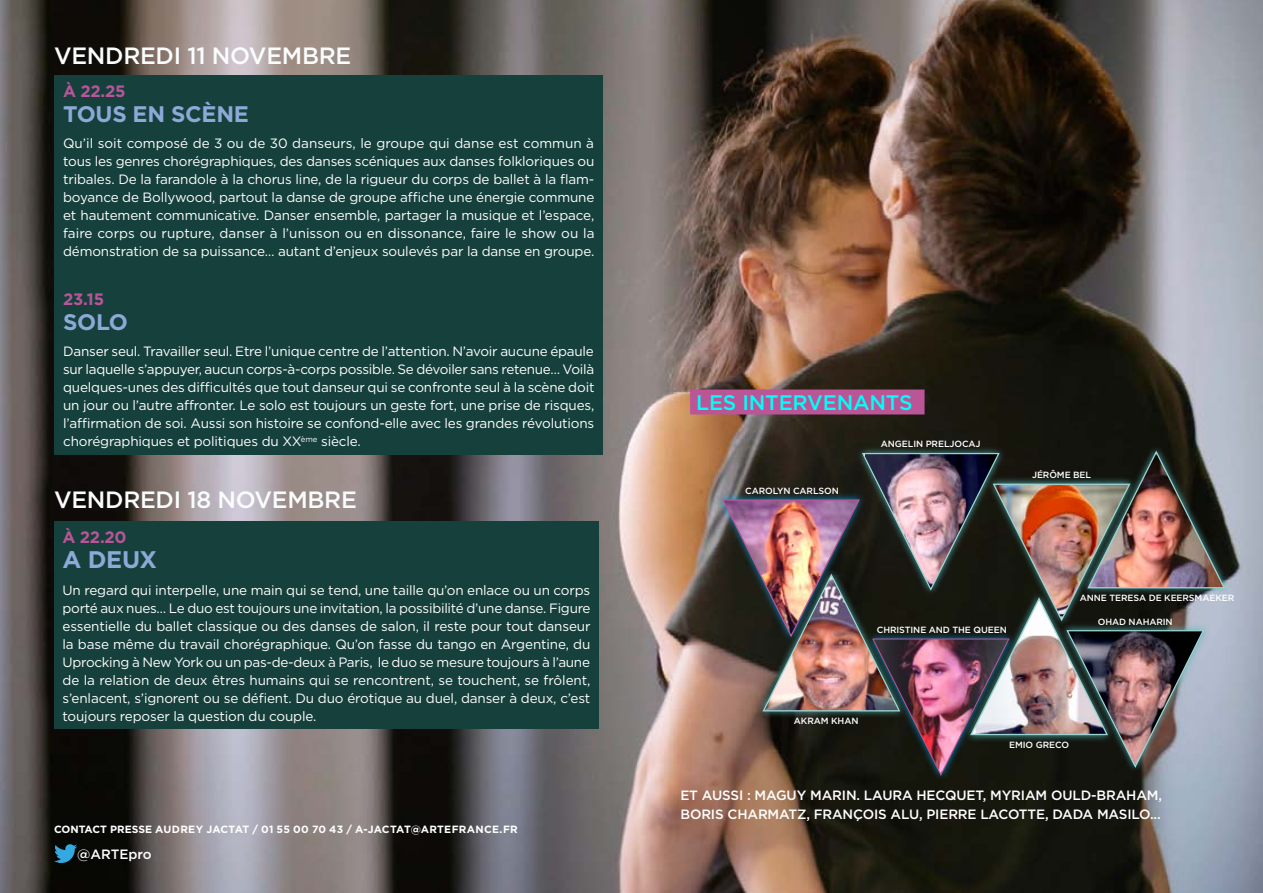
<style>
.page{position:relative;width:1263px;height:893px;background:#fff}
.page>*{position:absolute;margin:0;border:0;box-sizing:border-box;transform-origin:0 0}
.t1{font:700 24px "Gotham";color:#8ca9d7}
.t2{font:500 23.55px "Gotham";letter-spacing:-.01em;color:#fafdfd}
.t3{font:700 22.5px "Gotham";letter-spacing:-.01em;color:#8ca9d7}
.t4{font:500 21px "Gotham";letter-spacing:-.01em;color:#00fff8}
.t5{font:700 16.5px "Gotham";letter-spacing:-.01em;color:#b95598}
.t6{font:13.5px/18px "Gotham";letter-spacing:-.01em;color:#fff;text-align:justify}
.t7{font:500 13.5px/19.5px "Gotham";letter-spacing:-.01em;color:#fff}
.t8{font:700 10.5px "Gotham";color:#fff}
.t9{font:500 9px "Gotham";letter-spacing:-.01em;color:#fff}
</style>
<div class="page">
<img style="left:0;top:0;width:1263px;height:893px">
<div style="left:54px;top:521px;width:545px;height:208px;background:#16403c"></div>
<svg style="left:54px;top:844px;width:23px;height:19px"></svg>
<div style="left:690px;top:389px;width:234px;height:25px;background:#ba5597"></div>
<div style="left:1080px;top:444px;width:151px;height:151px;background:#53bdbd;opacity:.85"></div>
<div style="left:865px;top:632px;width:151px;height:150px;background:#14160d"></div>
<div style="left:715px;top:492px;width:151px;height:151px;background:#009ee3;opacity:.85"></div>
<div style="left:855px;top:446px;width:151px;height:150px;background:#1c2218"></div>
<img style="left:721px;top:449px;width:505px;height:327px">
<div style="left:55px;top:75px;width:548px;height:380px;background:#16403c"></div>
<h2 class="t2" style="left:54px;top:40px;width:299px">VENDREDI 11 NOVEMBRE</h2>
<p class="t5" style="left:63px;top:80px;width:64px">À 22.25</p>
<h3 class="t3" style="left:63px;top:99px;width:187px">TOUS EN SCÈNE</h3>
<p class="t6" style="left:63px;top:134px;width:533px">Qu’il soit composé de 3 ou de 30 danseurs, le groupe qui danse est commun à tous les genres chorégraphiques, des danses scéniques aux danses folkloriques ou tribales. De la farandole à la chorus line, de la rigueur du corps de ballet à la flam&shy;boyance de Bollywood, partout la danse de groupe affiche une énergie commune et hautement communicative. Danser ensemble, partager la musique et l’espace, faire corps ou rupture, danser à l’unisson ou en dissonance, faire le show ou la démonstration de sa puissance… autant d’enjeux soulevés par la danse en groupe.</p>
<p class="t5" style="left:63px;top:288px;width:42px">23.15</p>
<h3 class="t3" style="left:63px;top:307px;width:66px">SOLO</h3>
<p class="t6" style="left:63px;top:342px;width:533px">Danser seul. Travailler seul. Etre l’unique centre de l’attention. N’avoir aucune épaule sur laquelle s’appuyer, aucun corps-à-corps possible. Se dévoiler sans retenue… Voilà quelques-unes des difficultés que tout danseur qui se confronte seul à la scène doit un jour ou l’autre affronter. Le solo est toujours un geste fort, une prise de risques, l’affirmation de soi. Aussi son histoire se confond-elle avec les grandes révolutions chorégraphiques et politiques du XX<sup>ème</sup> siècle.</p>
<h2 class="t2" style="left:54px;top:484px;width:304px">VENDREDI 18 NOVEMBRE</h2>
<p class="t5" style="left:63px;top:526px;width:66px">À 22.20</p>
<h1 class="t1" style="left:63px;top:544px;width:96px">A DEUX</h1>
<p class="t6" style="left:63px;top:580px;width:530px">Un regard qui interpelle, une main qui se tend, une taille qu’on enlace ou un corps porté aux nues… Le duo est toujours une invitation, la possibilité d’une danse. Figure essentielle du ballet classique ou des danses de salon, il reste pour tout danseur la base même du travail chorégraphique. Qu’on fasse du tango en Argentine, du Uprocking à New York ou un pas-de-deux à Paris, le duo se mesure toujours à l’aune de la relation de deux êtres humains qui se rencontrent, se touchent, se frôlent, s’enlacent, s’ignorent ou se défient. Du duo érotique au duel, danser à deux, c’est toujours reposer la question du couple.</p>
<p class="t8" style="left:54px;top:822px;width:465px">CONTACT PRESSE AUDREY JACTAT / 01 55 00 70 43 / A-JACTAT@ARTEFRANCE.FR</p>
<p class="t7" style="left:77px;top:845px;width:76px">@ARTEpro</p>
<h3 class="t4" style="left:696px;top:389px;width:218px">LES INTERVENANTS</h3>
<p class="t9" style="left:745px;top:485px;width:95px">CAROLYN CARLSON</p>
<p class="t9" style="left:881px;top:438px;width:101px">ANGELIN PRELJOCAJ</p>
<p class="t9" style="left:1032px;top:469px;width:61px">JÉRÔME BEL</p>
<p class="t9" style="left:877px;top:624px;width:132px">CHRISTINE AND THE QUEEN</p>
<p class="t9" style="left:1080px;top:592px;width:156px">ANNE TERESA DE KEERSMAEKER</p>
<p class="t9" style="left:1098px;top:615px;width:76px">OHAD NAHARIN</p>
<p class="t9" style="left:794px;top:715px;width:66px">AKRAM KHAN</p>
<p class="t9" style="left:1009px;top:739px;width:61px">EMIO GRECO</p>
<p class="t7" style="left:680px;top:785px;width:483px">ET AUSSI : MAGUY MARIN. LAURA HECQUET, MYRIAM OULD-BRAHAM,<br>BORIS CHARMATZ, FRANÇOIS ALU, PIERRE LACOTTE, DADA MASILO...</p>
</div>
